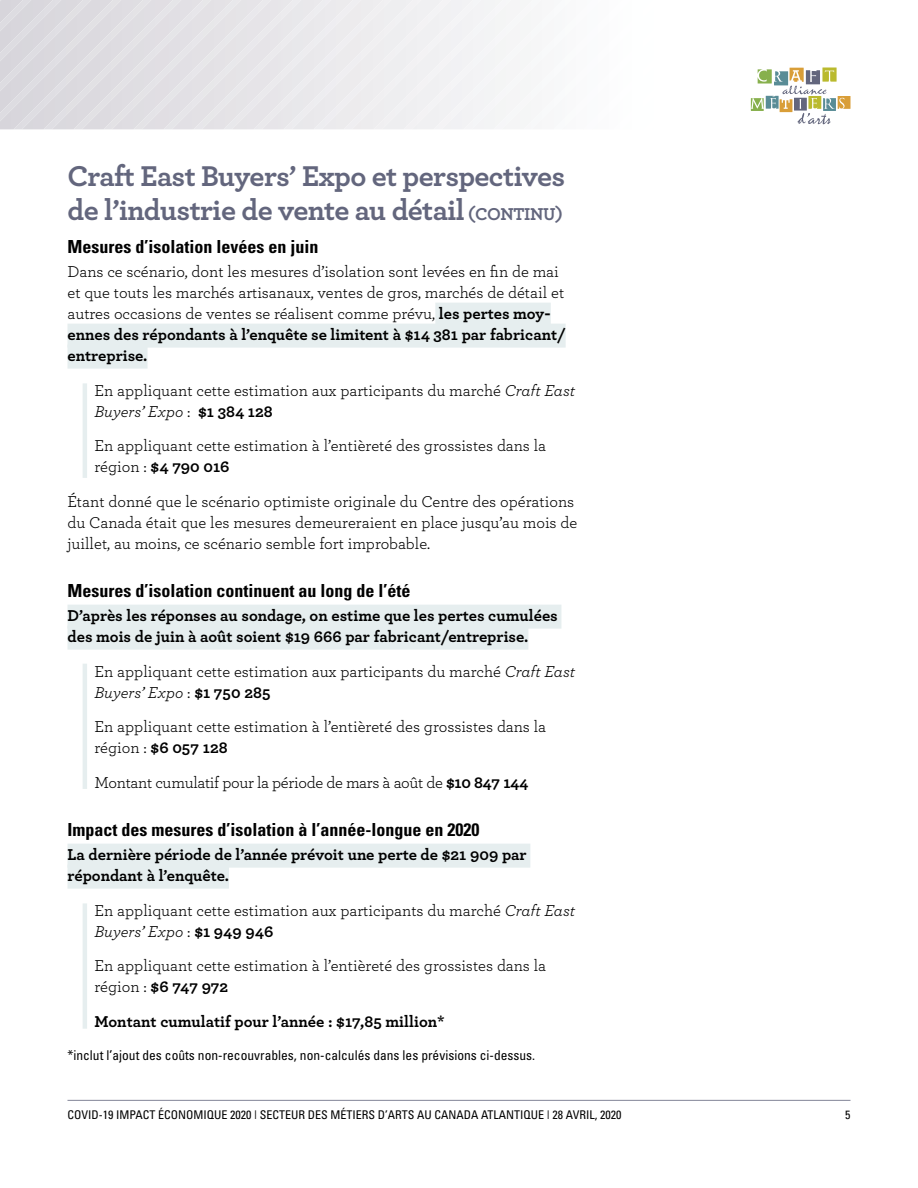
<style>
.page{position:relative;width:918px;height:1188px;background:#fff}
.page>*{position:absolute;margin:0;border:0;box-sizing:border-box;transform-origin:0 0}
.t1{font:700 30px/34.5px "Archer";letter-spacing:-.02em;color:#63667d}
.t2{font:700 condensed 18px "Univers";color:#000}
.t3{font:16.5px/21px "Archer";color:#000}
.t4{font:700 16.5px/21px "Archer";color:#000}
.t5{font:16.5px "Archer";letter-spacing:-.02em;color:#000}
.t6{font:condensed 13.5px "Univers";color:#000}
.t7{font:condensed 12px "Univers";color:#000}
.s1{font-size:18px}
.s2{font-weight:700}
.s3{font-style:italic}
</style>
<div class="page">
<hr style="left:68px;top:1100px;width:782px;height:1px;background:#838597">
<svg style="left:751px;top:68px;width:99px;height:56px"></svg>
<svg style="left:0;top:0;width:506px;height:129px"></svg>
<div style="left:435px;top:303px;width:116px;height:24px;background:#e6eeef"></div>
<div style="left:68px;top:324px;width:498px;height:24px;background:#e6eeef"></div>
<div style="left:68px;top:345px;width:80px;height:24px;background:#e6eeef"></div>
<div style="left:68px;top:605px;width:493px;height:24px;background:#e6eeef"></div>
<div style="left:68px;top:626px;width:460px;height:24px;background:#e6eeef"></div>
<div style="left:68px;top:844px;width:462px;height:24px;background:#e6eeef"></div>
<div style="left:68px;top:865px;width:161px;height:24px;background:#e6eeef"></div>
<hr style="left:83px;top:383px;width:4px;height:95px;background:#e6eeef">
<hr style="left:83px;top:664px;width:4px;height:125px;background:#e6eeef">
<hr style="left:83px;top:903px;width:4px;height:126px;background:#e6eeef">
<h1 class="t1" style="left:68px;top:157px;width:499px">Craft East Buyers’ Expo et perspectives de l’industrie de vente au détail <span class="s1">(CONTINU)</span></h1>
<p class="t2" style="left:68px;top:235px;width:252px">Mesures d’isolation levées en juin</p>
<p class="t3" style="left:68px;top:260px;width:500px">Dans ce scénario, dont les mesures d’isolation sont levées en fin de mai et que touts les marchés artisanaux, ventes de gros, marchés de détail et autres occasions de ventes se réalisent comme prévu, <span class="s2">les pertes moy&shy;ennes des répondants à l’enquête se limitent à $14 381 par fabricant/ entreprise.</span></p>
<p class="t3" style="left:94px;top:379px;width:482px">En appliquant cette estimation aux participants du marché <span class="s3">Craft East<br>Buyers’ Expo</span> : <span class="s2">$1 384 128</span></p>
<p class="t3" style="left:94px;top:434px;width:453px">En appliquant cette estimation à l’entièreté des grossistes dans la région : <span class="s2">$4 790 016</span></p>
<p class="t3" style="left:68px;top:490px;width:511px">Étant donné que le scénario optimiste originale du Centre des opérations du Canada était que les mesures demeureraient en place jusqu’au mois de juillet, au moins, ce scénario semble fort improbable.</p>
<p class="t2" style="left:68px;top:579px;width:344px">Mesures d’isolation continuent au long de l’été</p>
<p class="t4" style="left:68px;top:604px;width:492px">D’après les réponses au sondage, on estime que les pertes cumulées des mois de juin à août soient $19 666 par fabricant/entreprise.</p>
<p class="t3" style="left:94px;top:660px;width:482px">En appliquant cette estimation aux participants du marché <span class="s3">Craft East<br>Buyers’ Expo</span> : <span class="s2">$1 750 285</span></p>
<p class="t3" style="left:94px;top:715px;width:453px">En appliquant cette estimation à l’entièreté des grossistes dans la région : <span class="s2">$6 057 128</span></p>
<p class="t5" style="left:94px;top:771px;width:436px">Montant cumulatif pour la période de mars à août de <span class="s2">$10 847 144</span></p>
<p class="t2" style="left:68px;top:818px;width:413px">Impact des mesures d’isolation à l’année-longue en 2020</p>
<p class="t4" style="left:68px;top:843px;width:461px">La dernière période de l’année prévoit une perte de $21 909 par répondant à l’enquête.</p>
<p class="t3" style="left:94px;top:899px;width:482px">En appliquant cette estimation aux participants du marché <span class="s3">Craft East<br>Buyers’ Expo</span> : <span class="s2">$1 949 946</span></p>
<p class="t3" style="left:94px;top:954px;width:453px">En appliquant cette estimation à l’entièreté des grossistes dans la région : <span class="s2">$6 747 972</span></p>
<p class="t4" style="left:94px;top:1009px;width:352px">Montant cumulatif pour l’année : $17,85 million*</p>
<p class="t6" style="left:68px;top:1046px;width:469px">*inclut l’ajout des coûts non-recouvrables, non-calculés dans les prévisions ci-dessus.</p>
<p class="t7" style="left:68px;top:1107px;width:556px">COVID-19 IMPACT ÉCONOMIQUE 2020 | SECTEUR DES MÉTIERS D’ARTS AU CANADA ATLANTIQUE | 28 AVRIL, 2020</p>
<p class="t7" style="left:845px;top:1107px;width:7px">5</p>
</div>
